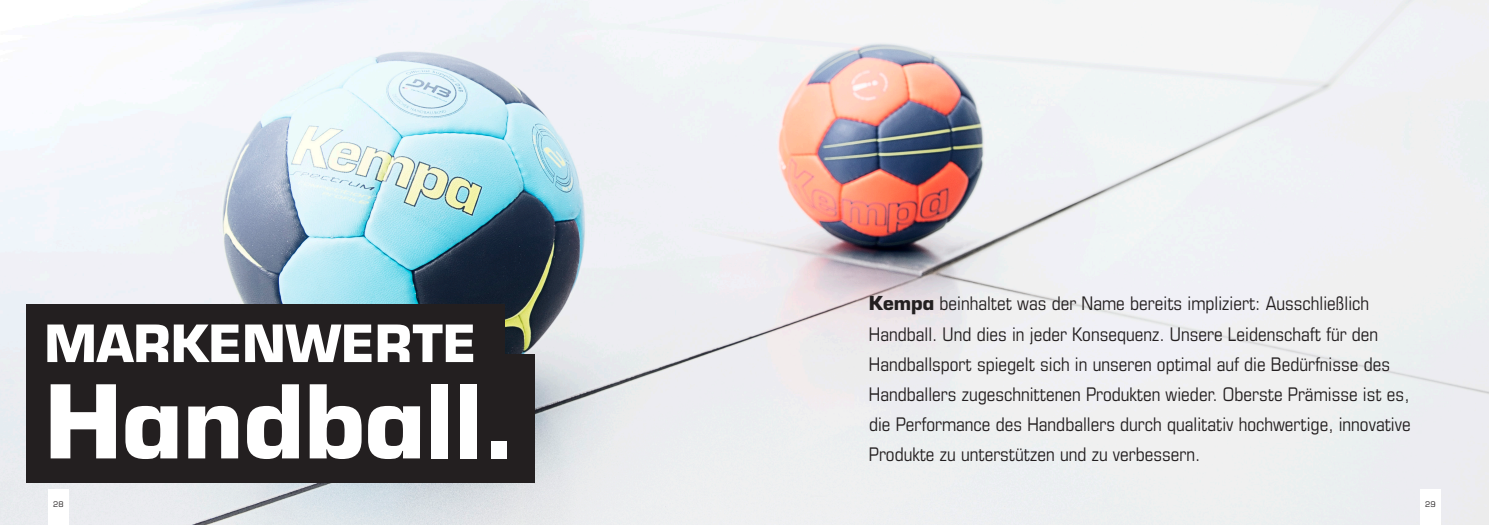
<style>
.page{position:relative;width:1489px;height:525px;background:#fff}
.page>*{position:absolute;margin:0;border:0;box-sizing:border-box;transform-origin:0 0}
.t1{font:700 98.75px "Kempastile";color:#fff}
.t2{font:700 50px "Eurostile";color:#fff}
.t3{font:condensed 18.75px/30px "Eurostile";color:#231f20}
.t4{font:7.5px "Eurostile";color:#231f20}
.s1{font-family:"Kempastile";font-weight:700;font-stretch:normal}
</style>
<div class="page">
<img style="left:0;top:0;width:1488px;height:524px">
<div style="left:48px;top:489px;width:21px;height:35px;background:#fff"></div>
<div style="left:1419px;top:489px;width:21px;height:35px;background:#fff"></div>
<div style="left:27px;top:304px;width:478px;height:85px;background:#231f20"></div>
<div style="left:27px;top:354px;width:508px;height:128px;background:#231f20"></div>
<h2 class="t2" style="left:44px;top:312px;width:433px">MARKENWERTE</h2>
<h1 class="t1" style="left:44px;top:361px;width:475px">Handball.</h1>
<p class="t3" style="left:868px;top:288px;width:543px"><span class="s1">Kempa</span> beinhaltet was der Name bereits impliziert: Ausschließlich Handball. Und dies in jeder Konsequenz. Unsere Leidenschaft für den Handballsport spiegelt sich in unseren optimal auf die Bedürfnisse des Handballers zugeschnittenen Produkten wieder. Oberste Prämisse ist es, die Performance des Handballers durch qualitativ hochwertige, innovative Produkte zu unterstützen und zu verbessern.</p>
<p class="t4" style="left:53px;top:499px;width:12px">28</p>
<p class="t4" style="left:1425px;top:499px;width:12px">29</p>
</div>
